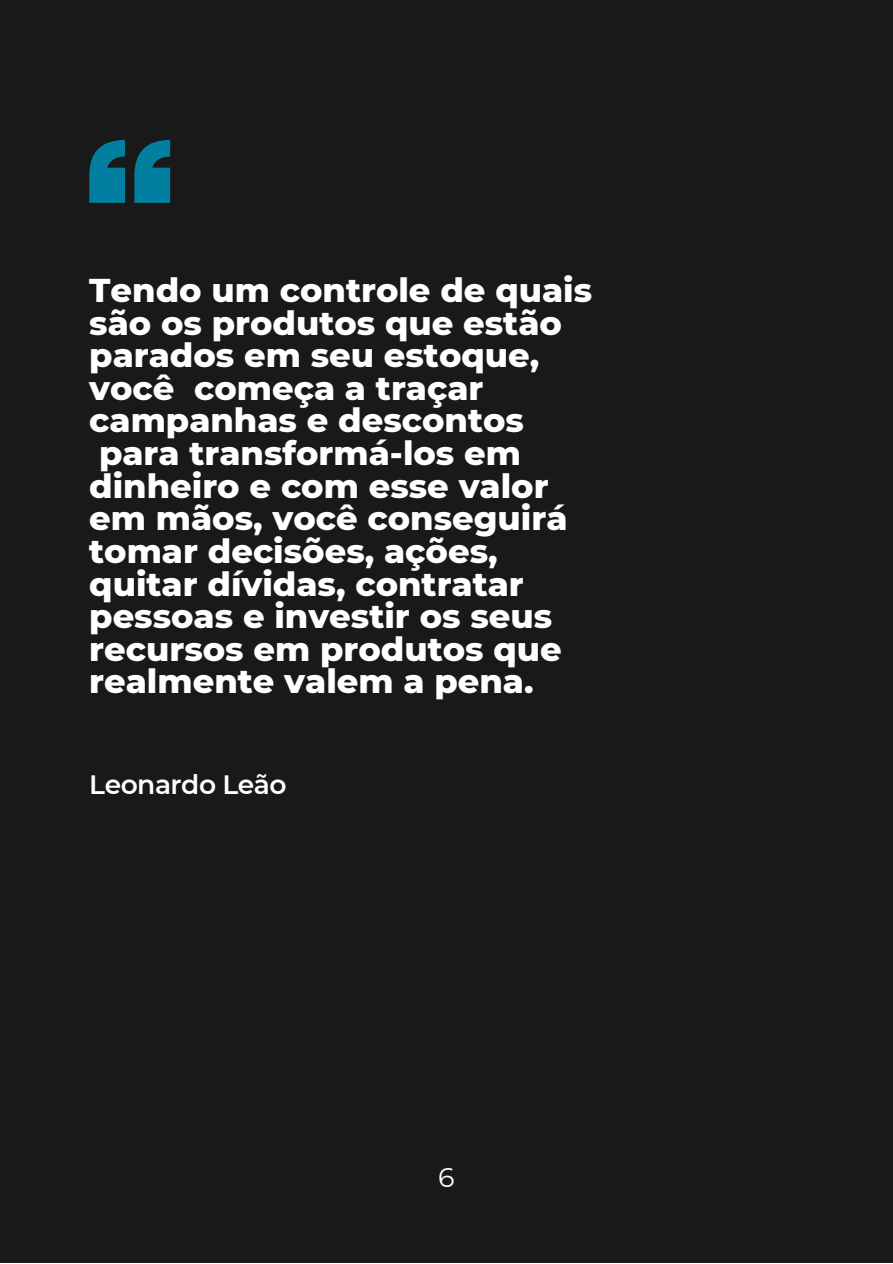
<style>
.page{position:relative;width:893px;height:1264px;background:#fff}
.page>*{position:absolute;margin:0;border:0;box-sizing:border-box;transform-origin:0 0}
.t1{font:800 33.75px/32.5px "Montserrat";color:#fff}
.t2{font:27px "Montserrat";color:#fff}
.t3{font:600 26.55px "Montserrat";letter-spacing:-.02em;color:#fff}
</style>
<div class="page">
<div style="left:0;top:0;width:892px;height:1262px;background:#191919"></div>
<svg style="left:89px;top:140px;width:81px;height:63px"></svg>
<p class="t1" style="left:89px;top:273px;width:504px">Tendo um controle de quais são os produtos que estão parados em seu estoque, você começa a traçar campanhas e descontos para transformá-los em dinheiro e com esse valor em mãos, você conseguirá tomar decisões, ações, quitar dívidas, contratar pessoas e investir os seus recursos em produtos que realmente valem a pena.</p>
<p class="t3" style="left:89px;top:768px;width:199px">Leonardo Leão</p>
<p class="t2" style="left:438px;top:1160px;width:18px">6</p>
</div>
